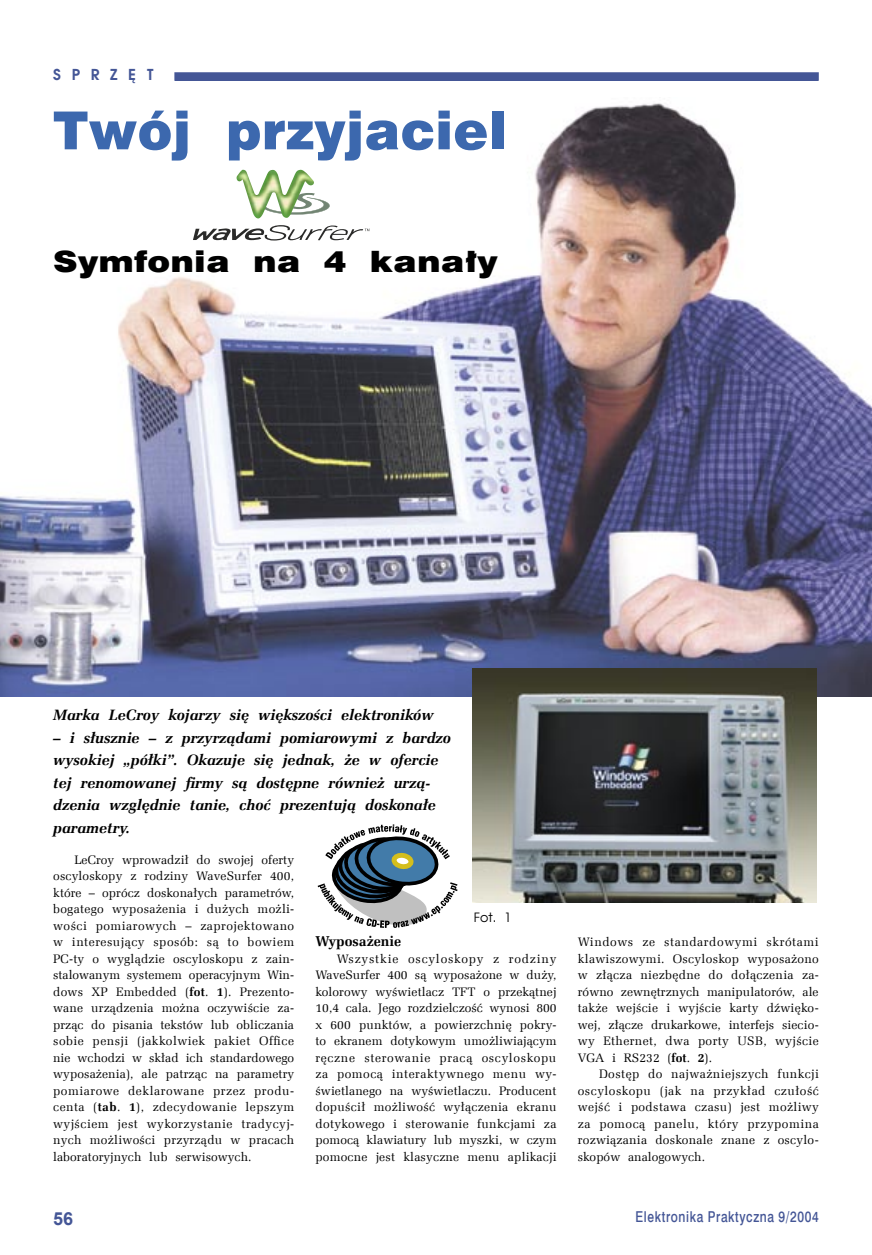
<style>
.page{position:relative;width:872px;height:1255px;background:#fff}
.page>*{position:absolute;margin:0;border:0;box-sizing:border-box;transform-origin:0 0}
.Tytul_glowny{font:52.5px "Swis 721 Blk EU";letter-spacing:.005em;color:#3c68ae}
.Tytul_glowny-2{font:29.4px "Swis 721 Blk EU";letter-spacing:.005em;color:#000;scale:1.17 1}
.lnstrony{font:700 18px "Arial";color:#445696}
.DKursywa{font:italic 700 15px/22.5px "Zapf Ellipt EU";letter-spacing:-.005em;color:#000}
.elekprakt{font:15px "Swis 721 Md EU";letter-spacing:.05em;color:#445696;scale:.8 1}
.nagl_lewa_str{font:700 15px "Avalon";color:#445696}
.Head1{font:700 14.25px "Zapf Ellipt EU";color:#000}
.spis{font:12.75px "Avalon";color:#000}
.Body_text{font:12.3px/16.5px "Zapf Ellipt EU";letter-spacing:.015em;color:#000;text-align:justify}
.s1{font-weight:700}
</style>
<div class="page">
<div style="left:175px;top:73px;width:643px;height:7px;background:#445696"></div>
<div style="left:174px;top:72px;width:644px;height:9px;border:2px solid #445696"></div>
<img style="left:0;top:103px;width:872px;height:593px">
<svg style="left:318px;top:824px;width:139px;height:104px"></svg>
<svg style="left:314px;top:193px;width:16px;height:21px"></svg>
<img style="left:236px;top:170px;width:78px;height:48px">
<svg style="left:193px;top:225px;width:176px;height:15px"></svg>
<img style="left:473px;top:668px;width:343px;height:234px">
<p class="nagl_lewa_str" style="left:53px;top:65px;width:102px">S P R Z Ę T</p>
<p class="Tytul_glowny" style="left:53px;top:97px;width:455px">Twój przyjaciel</p>
<p class="Tytul_glowny-2" style="left:53px;top:242px;width:381px">Symfonia na 4 kanały</p>
<p class="DKursywa" style="left:53px;top:704px;width:382px">Marka LeCroy kojarzy się większości elektroników</p>
<p class="DKursywa" style="left:53px;top:727px;width:399px">– i słusznie – z przyrządami pomiarowymi z bardzo wysokiej „półki”. Okazuje się jednak, że w ofercie tej renomowanej firmy są dostępne również urzą&shy;dzenia względnie tanie, choć prezentują doskonałe parametry.</p>
<p class="Body_text" style="left:53px;top:851px;width:243px;text-indent:21px">LeCroy wprowadził do swojej oferty oscyloskopy z rodziny WaveSurfer 400, które – oprócz doskonałych parametrów, bogatego wyposażenia i dużych możli&shy;wości pomiarowych – zaprojektowano w interesujący sposób: są to bowiem PC-ty o wyglądzie oscyloskopu z zain&shy;stalowanym systemem operacyjnym Win&shy;dows XP Embedded (<span class="s1">fot</span>. <span class="s1">1</span>). Prezento&shy;wane urządzenia można oczywiście za&shy;prząc do pisania tekstów lub obliczania sobie pensji (jakkolwiek pakiet Office nie wchodzi w skład ich standardowego wyposażenia), ale patrząc na parametry pomiarowe deklarowane przez produ&shy;centa (<span class="s1">tab</span>. <span class="s1">1</span>), zdecydowanie lepszym wyjściem jest wykorzystanie tradycyj&shy;nych możliwości przyrządu w pracach laboratoryjnych lub serwisowych.</p>
<p class="spis" style="left:474px;top:909px;width:39px">Fot. 1</p>
<p class="Head1" style="left:315px;top:932px;width:87px">Wyposażenie</p>
<p class="Body_text" style="left:315px;top:950px;width:243px;text-indent:21px">Wszystkie oscyloskopy z rodziny WaveSurfer 400 są wyposażone w duży, kolorowy wyświetlacz TFT o przekątnej 10,4 cala. Jego rozdzielczość wynosi 800 x 600 punktów, a powierzchnię pokry&shy;to ekranem dotykowym umożliwiającym ręczne sterowanie pracą oscyloskopu za pomocą interaktywnego menu wy&shy;świetlanego na wyświetlaczu. Producent dopuścił możliwość wyłączenia ekranu dotykowego i sterowanie funkcjami za pomocą klawiatury lub myszki, w czym pomocne jest klasyczne menu aplikacji</p>
<p class="Body_text" style="left:578px;top:933px;width:242px">Windows ze standardowymi skrótami klawiszowymi. Oscyloskop wyposażono w złącza niezbędne do dołączenia za&shy;równo zewnętrznych manipulatorów, ale także wejście i wyjście karty dźwięko&shy;wej, złącze drukarkowe, interfejs siecio&shy;wy Ethernet, dwa porty USB, wyjście VGA i RS232 (<span class="s1">fot</span>. <span class="s1">2</span>).</p>
<p class="Body_text" style="left:578px;top:1065px;width:243px;text-indent:21px">Dostęp do najważniejszych funkcji oscyloskopu (jak na przykład czułość wejść i podstawa czasu) jest możliwy za pomocą panelu, który przypomina rozwiązania doskonale znane z oscylo&shy;skopów analogowych.</p>
<p class="lnstrony" style="left:53px;top:1206px;width:22px">56</p>
<p class="elekprakt" style="left:635px;top:1207px;width:230px">Elektronika Praktyczna 9/2004</p>
</div>
